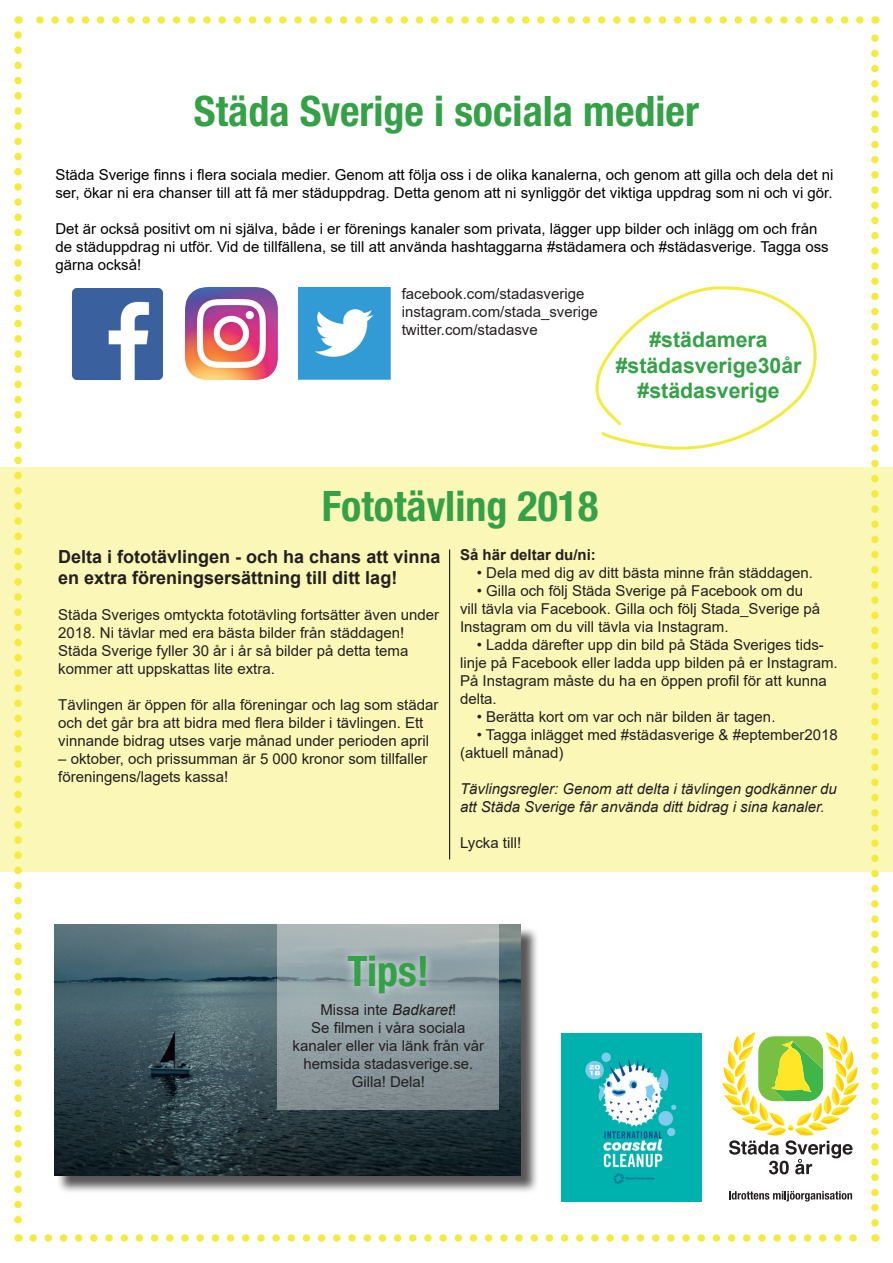
<style>
.page{position:relative;width:893px;height:1263px;background:#fff}
.page>*{position:absolute;margin:0;border:0;box-sizing:border-box;transform-origin:0 0}
.t1{font:700 condensed 42px "Helvetica Neue";color:#34a147}
.t2{font:700 21.3px/25.5px "Arial";color:#34a147;text-align:center}
.t3{font:700 18px/21.6px "Arial";color:#231f20}
.t4{font:15px/18px "Arial";color:#231f20}
.t5{font:15px/18px "Arial";color:#000001}
.t6{font:italic 15px/18px "Arial";color:#231f20}
.t7{font:700 15px "Arial";color:#231f20}
.s1{font-style:italic}
</style>
<div class="page">
<div style="left:56px;top:927px;width:484px;height:266px;background:#231f20;opacity:.75"></div>
<img style="left:54px;top:924px;width:467px;height:251px">
<svg style="left:277px;top:924px;width:221px;height:186px;background:#919fa3"></svg>
<div style="left:0;top:467px;width:893px;height:404px;background:#faf7b7"></div>
<svg style="left:33px;top:1234px;width:824px;height:8px"></svg>
<svg style="left:36px;top:16px;width:824px;height:8px"></svg>
<svg style="left:14px;top:35px;width:8px;height:1207px"></svg>
<svg style="left:871px;top:16px;width:8px;height:1207px"></svg>
<img style="left:72px;top:289px;width:91px;height:90px">
<img style="left:185px;top:287px;width:92px;height:92px">
<svg style="left:729px;top:1191px;width:123px;height:10px"></svg>
<svg style="left:722px;top:1032px;width:137px;height:142px"></svg>
<hr style="left:449px;top:549px;width:1px;height:310px;background:#000001">
<img style="left:298px;top:287px;width:92px;height:92px">
<svg style="left:595px;top:286px;width:222px;height:164px"></svg>
<div style="left:339px;top:947px;width:97px;height:56px;background:#fff;opacity:.75"></div>
<img style="left:561px;top:1033px;width:140px;height:169px">
<h1 class="t1" style="left:194px;top:86px;width:507px">Städa Sverige i sociala medier</h1>
<p class="t5" style="left:55px;top:166px;width:779px">Städa Sverige finns i flera sociala medier. Genom att följa oss i de olika kanalerna, och genom att gilla och dela det ni ser, ökar ni era chanser till att få mer städuppdrag. Detta genom att ni synliggör det viktiga uppdrag som ni och vi gör.</p>
<p class="t5" style="left:55px;top:220px;width:775px">Det är också positivt om ni själva, både i er förenings kanaler som privata, lägger upp bilder och inlägg om och från de städuppdrag ni utför. Vid de tillfällena, se till att använda hashtaggarna #städamera och #städasverige. Tagga oss gärna också!</p>
<p class="t4" style="left:402px;top:284px;width:197px">facebook.com/stadasverige instagram.com/stada_sverige twitter.com/stadasve</p>
<h2 class="t2" style="left:616px;top:327px;width:187px">#städamera #städasverige30år #städasverige</h2>
<h1 class="t1" style="left:322px;top:481px;width:278px">Fototävling 2018</h1>
<p class="t3" style="left:58px;top:546px;width:384px">Delta i fototävlingen - och ha chans att vinna en extra föreningsersättning till ditt lag!</p>
<p class="t4" style="left:58px;top:606px;width:383px">Städa Sveriges omtyckta fototävling fortsätter även under 2018. Ni tävlar med era bästa bilder från städdagen!<br>Städa Sverige fyller 30 år i år så bilder på detta tema kommer att uppskattas lite extra.</p>
<p class="t4" style="left:58px;top:696px;width:382px">Tävlingen är öppen för alla föreningar och lag som städar och det går bra att bidra med flera bilder i tävlingen. Ett vinnande bidrag utses varje månad under perioden april</p>
<p class="t4" style="left:58px;top:750px;width:371px">– oktober, och prissumman är 5 000 kronor som tillfaller föreningens/lagets kassa!</p>
<p class="t7" style="left:460px;top:544px;width:137px">Så här deltar du/ni:</p>
<p class="t4" style="left:477px;top:564px;width:338px">• Dela med dig av ditt bästa minne från städdagen.</p>
<p class="t4" style="left:460px;top:582px;width:362px;text-indent:17px">• Gilla och följ Städa Sverige på Facebook om du vill tävla via Facebook. Gilla och följ Stada_Sverige på<br>Instagram om du vill tävla via Instagram.</p>
<p class="t4" style="left:460px;top:636px;width:379px;text-indent:17px">• Ladda därefter upp din bild på Städa Sveriges tids&shy;linje på Facebook eller ladda upp bilden på er Instagram.<br>På Instagram måste du ha en öppen profil för att kunna delta.</p>
<p class="t4" style="left:477px;top:708px;width:300px">• Berätta kort om var och när bilden är tagen.</p>
<p class="t4" style="left:460px;top:726px;width:379px;text-indent:17px">• Tagga inlägget med #städasverige &amp; #eptember2018 (aktuell månad)</p>
<p class="t6" style="left:460px;top:780px;width:378px">Tävlingsregler: Genom att delta i tävlingen godkänner du att Städa Sverige får använda ditt bidrag i sina kanaler.</p>
<p class="t4" style="left:460px;top:834px;width:63px">Lycka till!</p>
<h1 class="t1" style="left:348px;top:946px;width:83px">Tips!</h1>
<p class="t4" style="left:293px;top:1001px;width:193px;text-align:center">Missa inte <span class="s1">Badkaret</span>!<br>Se filmen i våra sociala kanaler eller via länk från vår hemsida stadasverige.se.<br>Gilla! Dela!</p>
</div>
